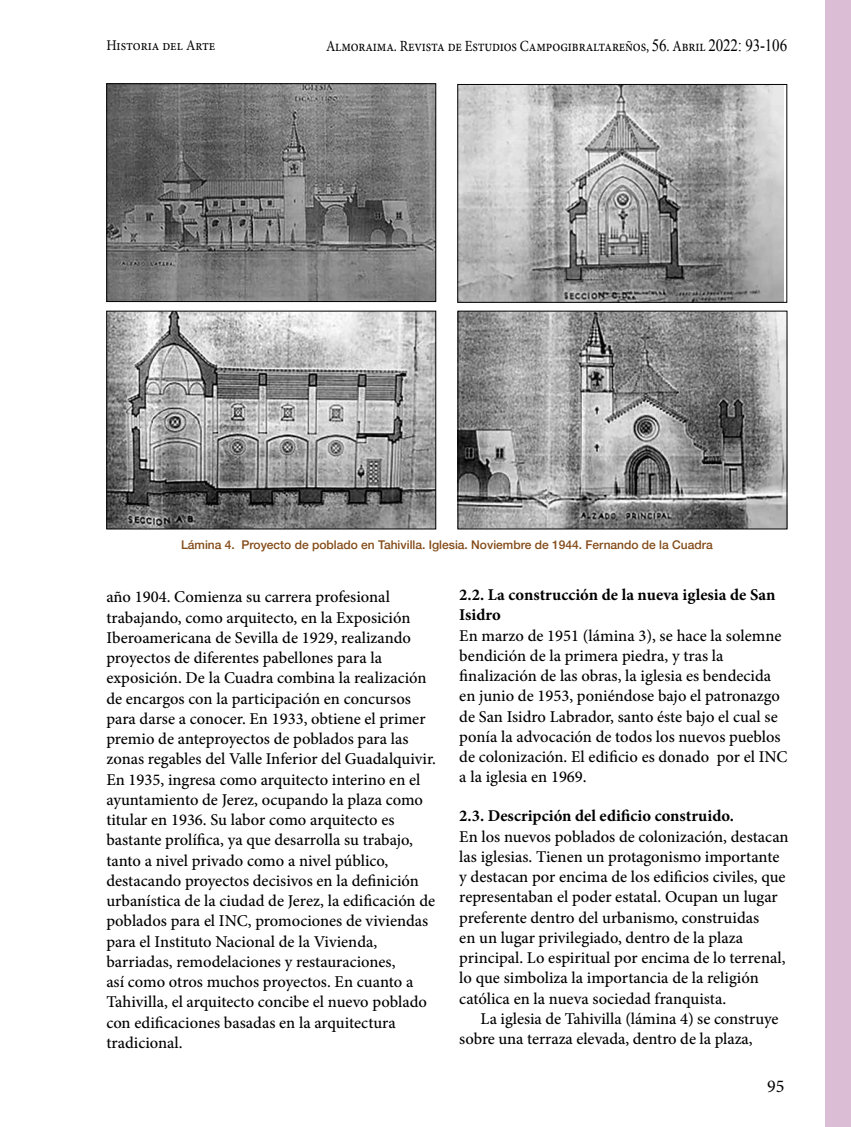
<style>
.page{position:relative;width:851px;height:1127px;background:#fff}
.page>*{position:absolute;margin:0;border:0;box-sizing:border-box;transform-origin:0 0}
.t1{font:18px "Minion Pro";color:#000}
.t2{font:500 16.5px/20.2px "Minion Pro";color:#000}
.t3{font:700 16.5px/20.2px "Minion Pro";color:#000}
.t4{font:15.6px "Minion Pro";letter-spacing:-.01em;color:#000;scale:.87 1}
.t5{font:14.85px "Minion Pro";letter-spacing:-.005em;color:#000;scale:.91 1}
.t6{font:500 12px "Helvetica Neue";color:#844b18}
.s1{font-family:"Times New Roman";font-size:17.25px}
</style>
<div class="page">
<div style="left:825px;top:0;width:25px;height:1127px;background:#dcbdd6"></div>
<img style="left:108px;top:85px;width:326px;height:215px">
<div style="left:106px;top:83px;width:330px;height:219px;border:1px solid #020203"></div>
<img style="left:459px;top:313px;width:326px;height:214px">
<div style="left:457px;top:311px;width:330px;height:218px;border:1px solid #020203"></div>
<img style="left:108px;top:313px;width:326px;height:214px">
<div style="left:106px;top:311px;width:330px;height:218px;border:1px solid #020203"></div>
<img style="left:459px;top:86px;width:324px;height:215px">
<div style="left:457px;top:84px;width:330px;height:219px;border:1px solid #020203"></div>
<p class="t5" style="left:106px;top:36px;width:121px">Historia del Arte</p>
<p class="t4" style="left:326px;top:35px;width:531px">Almoraima. Revista de Estudios Campogibraltareños, <span class="s1">56</span>. Abril <span class="s1">2022: 93-106</span></p>
<p class="t6" style="left:181px;top:535px;width:533px">Lámina 4. Proyecto de poblado en Tahivilla. Iglesia. Noviembre de 1944. Fernando de la Cuadra</p>
<p class="t2" style="left:106px;top:587px;width:331px">año 1904. Comienza su carrera profesional trabajando, como arquitecto, en la Exposición Iberoamericana de Sevilla de 1929, realizando proyectos de diferentes pabellones para la exposición. De la Cuadra combina la realización de encargos con la participación en concursos para darse a conocer. En 1933, obtiene el primer premio de anteproyectos de poblados para las zonas regables del Valle Inferior del Guadalquivir.<br>En 1935, ingresa como arquitecto interino en el ayuntamiento de Jerez, ocupando la plaza como titular en 1936. Su labor como arquitecto es bastante prolífica, ya que desarrolla su trabajo, tanto a nivel privado como a nivel público, destacando proyectos decisivos en la definición urbanística de la ciudad de Jerez, la edificación de poblados para el INC, promociones de viviendas para el Instituto Nacional de la Vivienda, barriadas, remodelaciones y restauraciones,<br>así como otros muchos proyectos. En cuanto a Tahivilla, el arquitecto concibe el nuevo poblado con edificaciones basadas en la arquitectura tradicional.</p>
<p class="t3" style="left:459px;top:584px;width:317px">2.2. La construcción de la nueva iglesia de San<br>Isidro</p>
<p class="t2" style="left:459px;top:625px;width:330px">En marzo de 1951 (lámina 3), se hace la solemne bendición de la primera piedra, y tras la finalización de las obras, la iglesia es bendecida en junio de 1953, poniéndose bajo el patronazgo de San Isidro Labrador, santo éste bajo el cual se ponía la advocación de todos los nuevos pueblos de colonización. El edificio es donado por el INC a la iglesia en 1969.</p>
<p class="t3" style="left:459px;top:806px;width:276px">2.3. Descripción del edificio construido.</p>
<p class="t2" style="left:459px;top:826px;width:331px">En los nuevos poblados de colonización, destacan las iglesias. Tienen un protagonismo importante y destacan por encima de los edificios civiles, que representaban el poder estatal. Ocupan un lugar preferente dentro del urbanismo, construidas<br>en un lugar privilegiado, dentro de la plaza principal. Lo espiritual por encima de lo terrenal, lo que simboliza la importancia de la religión católica en la nueva sociedad franquista.</p>
<p class="t2" style="left:459px;top:1008px;width:320px;text-indent:21px">La iglesia de Tahivilla (lámina 4) se construye sobre una terraza elevada, dentro de la plaza,</p>
<p class="t1" style="left:767px;top:1074px;width:19px">95</p>
</div>
